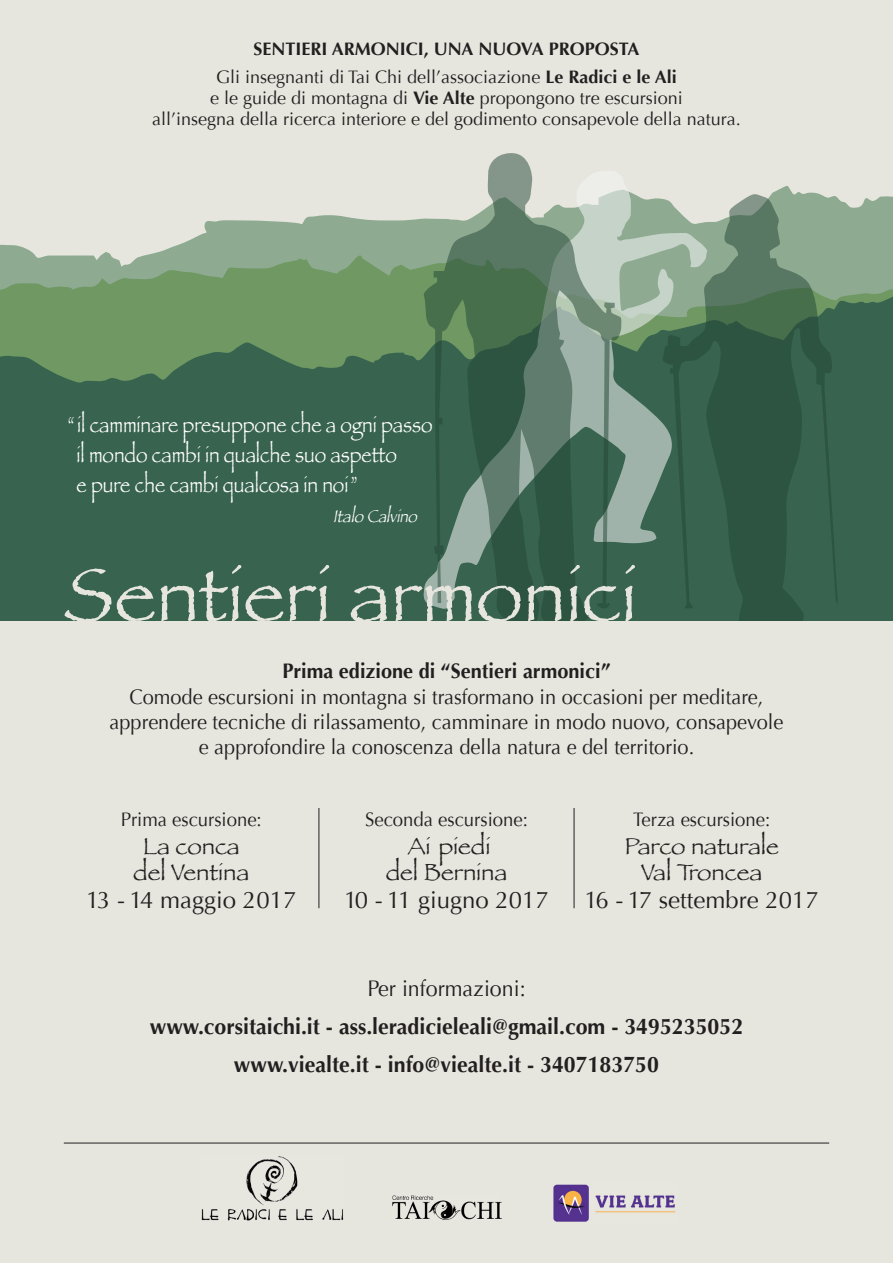
<style>
.page{position:relative;width:893px;height:1263px;background:#e7e6de}
.page>*{position:absolute;margin:0;border:0;box-sizing:border-box;transform-origin:0 0}
.t1{font:78px "Papyrus";color:#e7e6de}
.t2{font:24px/25.5px "Papyrus";color:#231f20;text-align:center}
.t3{font:24px "Optima";color:#231f20}
.t4{font:700 22.5px/38.2px "Optima";color:#231f20;text-align:center;scale:.95 1}
.t5{font:22.5px/30px "Papyrus";color:#fff;scale:.85 1}
.t6{font:22.5px "Optima";color:#231f20;scale:.95 1}
.t7{font:21px/25.2px "Optima";color:#231f20;text-align:center;scale:.95 1}
.t8{font:700 21px "Optima";color:#231f20;scale:.95 1}
.t9{font:19.5px "Optima";color:#231f20;scale:.95 1}
.t10{font:18px/21px "Optima";color:#231f20;text-align:center}
.t11{font:700 18px/28.5px "Optima";color:#231f20;text-align:center}
.t12{font:italic 18px "Papyrus";color:#fff;scale:.85 1}
.s1{font-weight:400}
.s2{font-weight:700}
</style>
<div class="page">
<svg style="left:0;top:186px;width:893px;height:66px"></svg>
<svg style="left:0;top:252px;width:893px;height:39px;background:#84a582"></svg>
<svg style="left:0;top:291px;width:893px;height:330px;background:#426d53"></svg>
<svg style="left:621px;top:177px;width:86px;height:432px;background:#819d8c"></svg>
<svg style="left:424px;top:153px;width:197px;height:468px;background:#678573"></svg>
<svg style="left:663px;top:194px;width:175px;height:427px;background:#496f5a"></svg>
<hr style="left:319px;top:808px;width:1px;height:100px;background:#231f20">
<hr style="left:574px;top:808px;width:1px;height:100px;background:#231f20">
<hr style="left:64px;top:1143px;width:765px;height:1px;background:#231f20">
<img style="left:201px;top:1156px;width:143px;height:64px">
<img style="left:392px;top:1195px;width:110px;height:24px">
<img style="left:553px;top:1184px;width:123px;height:38px">
<p class="t11" style="left:216px;top:35px;width:462px">SENTIERI ARMONICI, UNA NUOVA PROPOSTA<br><span class="s1">Gli insegnanti di Tai Chi dell’associazione</span> Le Radici e le Ali</p>
<p class="t10" style="left:152px;top:88px;width:590px">e le guide di montagna di <span class="s2">Vie Alte</span> propongono tre escursioni<br>all’insegna della ricerca interiore e del godimento consapevole della natura.</p>
<p class="t5" style="left:77px;top:410px;width:420px;text-indent:-9px">“il camminare presuppone che a ogni passo il mondo cambi in qualche suo aspetto<br>e pure che cambi qualcosa in noi”</p>
<p class="t12" style="left:333px;top:506px;width:106px">Italo Calvino</p>
<h1 class="t1" style="left:64px;top:548px;width:575px">Sentieri armonici</h1>
<p class="t8" style="left:282px;top:659px;width:347px">Prima edizione di “Sentieri armonici”</p>
<p class="t7" style="left:110px;top:684px;width:711px">Comode escursioni in montagna si trasformano in occasioni per meditare, apprendere tecniche di rilassamento, camminare in modo nuovo, consapevole e approfondire la conoscenza della natura e del territorio.</p>
<p class="t9" style="left:121px;top:808px;width:150px">Prima escursione:</p>
<p class="t2" style="left:133px;top:833px;width:117px">La conca del Ventina</p>
<p class="t3" style="left:86px;top:886px;width:212px">13 - 14 maggio 2017</p>
<p class="t9" style="left:365px;top:808px;width:173px">Seconda escursione:</p>
<p class="t2" style="left:386px;top:833px;width:123px">Ai piedi<br>del Bernina</p>
<p class="t3" style="left:344px;top:886px;width:206px">10 - 11 giugno 2017</p>
<p class="t9" style="left:633px;top:808px;width:146px">Terza escursione:</p>
<p class="t2" style="left:624px;top:833px;width:156px">Parco naturale<br>Val Troncea</p>
<p class="t3" style="left:585px;top:886px;width:236px">16 - 17 settembre 2017</p>
<p class="t6" style="left:367px;top:975px;width:168px">Per informazioni:</p>
<p class="t4" style="left:150px;top:1007px;width:626px">www.corsitaichi.it - ass.leradicieleali@gmail.com - 3495235052 www.viealte.it - info@viealte.it - 3407183750</p>
</div>
